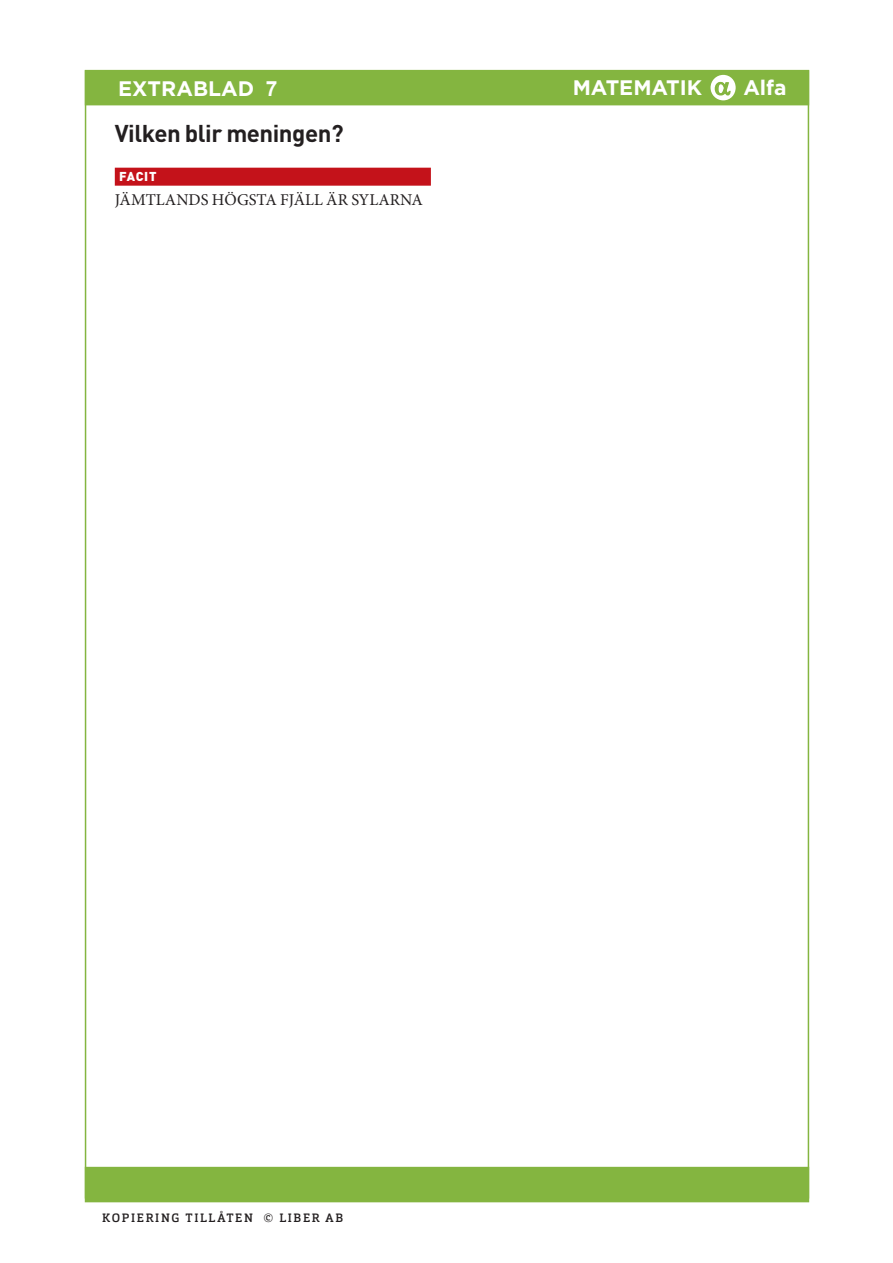
<style>
.page{position:relative;width:893px;height:1263px;background:#fff}
.page>*{position:absolute;margin:0;border:0;box-sizing:border-box;transform-origin:0 0}
.R_OH{font:700 24px "DIN Pro";letter-spacing:-.02em;color:#231f20}
.t1{font:700 21px "Gotham";color:#fff}
.Antal_ratt{font:700 21px "Arial";letter-spacing:.035em;color:#fff}
.Brödtext{font:16.5px "Minion Pro";color:#231f20}
.R_Facit_2{font:900 12.75px "DIN Pro";letter-spacing:.055em;color:#fff}
.t2{font:500 12px "Orgon Slab";letter-spacing:.14em;color:#231f20}
</style>
<div class="page">
<div style="left:86px;top:71px;width:722px;height:34px;background:#84b540"></div>
<div style="left:85px;top:70px;width:724px;height:35px;border:2px solid #84b540"></div>
<div style="left:86px;top:1167px;width:722px;height:34px;background:#84b540"></div>
<div style="left:85px;top:1167px;width:724px;height:35px;border:2px solid #84b540"></div>
<div style="left:710px;top:75px;width:26px;height:25px;background:#fff;border-radius:50%"></div>
<div style="left:115px;top:168px;width:316px;height:18px;background:#c4121a"></div>
<svg style="left:714px;top:81px;width:17px;height:16px"></svg>
<p class="Antal_ratt" style="left:108px;top:73px;width:137px">EXTRABLAD</p>
<p class="t1" style="left:573px;top:74px;width:131px">MATEMATIK</p>
<p class="t1" style="left:743px;top:73px;width:45px">Alfa</p>
<p class="t1" style="left:118px;top:74px;width:137px">EXTRABLAD</p>
<p class="R_OH" style="left:115px;top:117px;width:230px">Vilken blir meningen?</p>
<p class="R_Facit_2" style="left:119px;top:168px;width:39px">FACIT</p>
<p class="Brödtext" style="left:115px;top:189px;width:310px">JÄMTLANDS HÖGSTA FJÄLL ÄR SYLARNA</p>
<p class="Antal_ratt" style="left:266px;top:74px;width:13px">7</p>
<p class="t2" style="left:102px;top:1210px;width:243px">KOPIERING TILLÅTEN © LIBER AB</p>
</div>
